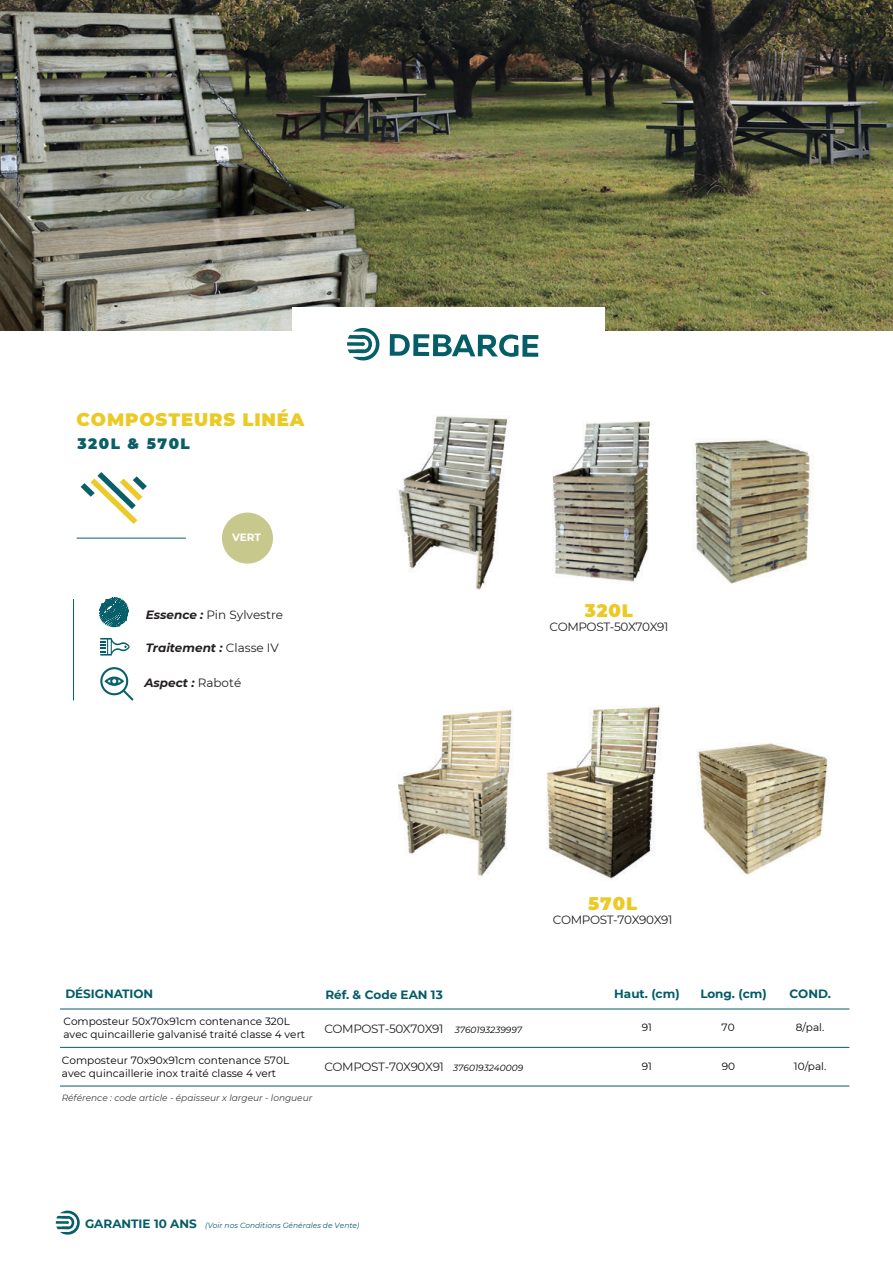
<style>
.page{position:relative;width:893px;height:1263px;background:#fff}
.page>*{position:absolute;margin:0;border:0;box-sizing:border-box;transform-origin:0 0}
.t1{font:900 18px "Montserrat";letter-spacing:.05em;color:#ebca26}
.t2{font:900 15px "Montserrat";letter-spacing:.1em;color:#0a5e68}
.t3{font:12px "Montserrat";letter-spacing:-.03em;color:#231f20}
.t4{font:700 12px "Montserrat";color:#045c67}
.t5{font:italic 700 12px "Montserrat";color:#231f20}
.t6{font:12px "Montserrat";color:#231f20}
.t7{font:10.5px/12.6px "Montserrat";color:#000001}
.t8{font:700 10.5px "Montserrat";color:#fff}
.t9{font:italic 9px "Montserrat";color:#3e3e3f}
.t10{font:italic 9px "Montserrat";color:#000001}
.t11{font:italic 7.5px "Montserrat";color:#045c67}
.s1{font-weight:700;font-style:italic}
.s2{font-weight:400;font-style:normal}
.s3{font-style:italic;font-size:9px;color:#000001}
.s4{font-weight:700;font-style:normal;font-size:12px}
</style>
<div class="page">
<hr style="left:77px;top:538px;width:109px;height:1px;background:#096069">
<svg style="left:81px;top:472px;width:66px;height:52px"></svg>
<hr style="left:60px;top:1009px;width:789px;height:1px;background:#045c67">
<hr style="left:60px;top:1047px;width:789px;height:1px;background:#045c67">
<svg style="left:99px;top:597px;width:30px;height:31px"></svg>
<svg style="left:100px;top:638px;width:30px;height:17px"></svg>
<hr style="left:73px;top:599px;width:1px;height:101px;background:#096069">
<svg style="left:100px;top:667px;width:33px;height:33px"></svg>
<hr style="left:60px;top:1086px;width:789px;height:1px;background:#045c67">
<img style="left:552px;top:421px;width:98px;height:161px">
<img style="left:692px;top:439px;width:122px;height:145px">
<img style="left:398px;top:707px;width:115px;height:171px">
<img style="left:546px;top:705px;width:115px;height:175px">
<img style="left:696px;top:743px;width:133px;height:132px">
<img style="left:0;top:0;width:893px;height:331px">
<img style="left:397px;top:415px;width:111px;height:175px">
<div style="left:292px;top:307px;width:312px;height:77px;background:#fff"></div>
<svg style="left:390px;top:334px;width:148px;height:23px"></svg>
<svg style="left:348px;top:328px;width:31px;height:32px"></svg>
<svg style="left:56px;top:1210px;width:24px;height:25px"></svg>
<div style="left:222px;top:513px;width:51px;height:51px;background:#c6c88c;border-radius:50%"></div>
<h1 class="t1" style="left:77px;top:410px;width:229px">COMPOSTEURS LINÉA</h1>
<h2 class="t2" style="left:78px;top:435px;width:114px">320L &amp; 570L</h2>
<p class="t8" style="left:232px;top:532px;width:30px">VERT</p>
<p class="t6" style="left:146px;top:608px;width:139px"><span class="s1">Essence :</span> Pin Sylvestre</p>
<p class="t5" style="left:146px;top:642px;width:135px">Traitement : <span class="s2">Classe IV</span></p>
<p class="t5" style="left:144px;top:678px;width:98px">Aspect : <span class="s2">Raboté</span></p>
<h1 class="t1" style="left:585px;top:600px;width:50px">320L</h1>
<p class="t3" style="left:549px;top:621px;width:121px">COMPOST-50X70X91</p>
<h1 class="t1" style="left:588px;top:893px;width:51px">570L</h1>
<p class="t3" style="left:553px;top:914px;width:121px">COMPOST-70X90X91</p>
<p class="t4" style="left:65px;top:987px;width:89px">DÉSIGNATION</p>
<p class="t4" style="left:326px;top:988px;width:119px">Réf. &amp; Code EAN 13</p>
<p class="t4" style="left:700px;top:987px;width:68px">Long. (cm)</p>
<p class="t4" style="left:790px;top:987px;width:43px">COND.</p>
<p class="t7" style="left:63px;top:1015px;width:243px">Composteur 50x70x91cm contenance 320L avec quincaillerie galvanisé traité classe 4 vert</p>
<p class="t3" style="left:324px;top:1023px;width:121px">COMPOST-50X70X91</p>
<p class="t7" style="left:722px;top:1021px;width:15px">70</p>
<p class="t7" style="left:796px;top:1021px;width:30px">8/pal.</p>
<p class="t4" style="left:614px;top:987px;width:67px">Haut. (cm)</p>
<p class="t7" style="left:642px;top:1021px;width:12px">91</p>
<p class="t10" style="left:455px;top:1026px;width:69px">3760193239997</p>
<p class="t7" style="left:62px;top:1054px;width:229px">Composteur 70x90x91cm contenance 570L avec quincaillerie inox traité classe 4 vert</p>
<p class="t3" style="left:324px;top:1061px;width:200px">COMPOST-70X90X91 <span class="s3">3760193240009</span></p>
<p class="t7" style="left:642px;top:1060px;width:12px">91</p>
<p class="t7" style="left:722px;top:1060px;width:15px">90</p>
<p class="t7" style="left:794px;top:1060px;width:34px">10/pal.</p>
<p class="t9" style="left:62px;top:1094px;width:252px">Référence : code article - épaisseur x largeur - longueur</p>
<p class="t11" style="left:85px;top:1222px;width:276px"><span class="s4">GARANTIE 10 ANS</span> (Voir nos Conditions Générales de Vente)</p>
</div>
